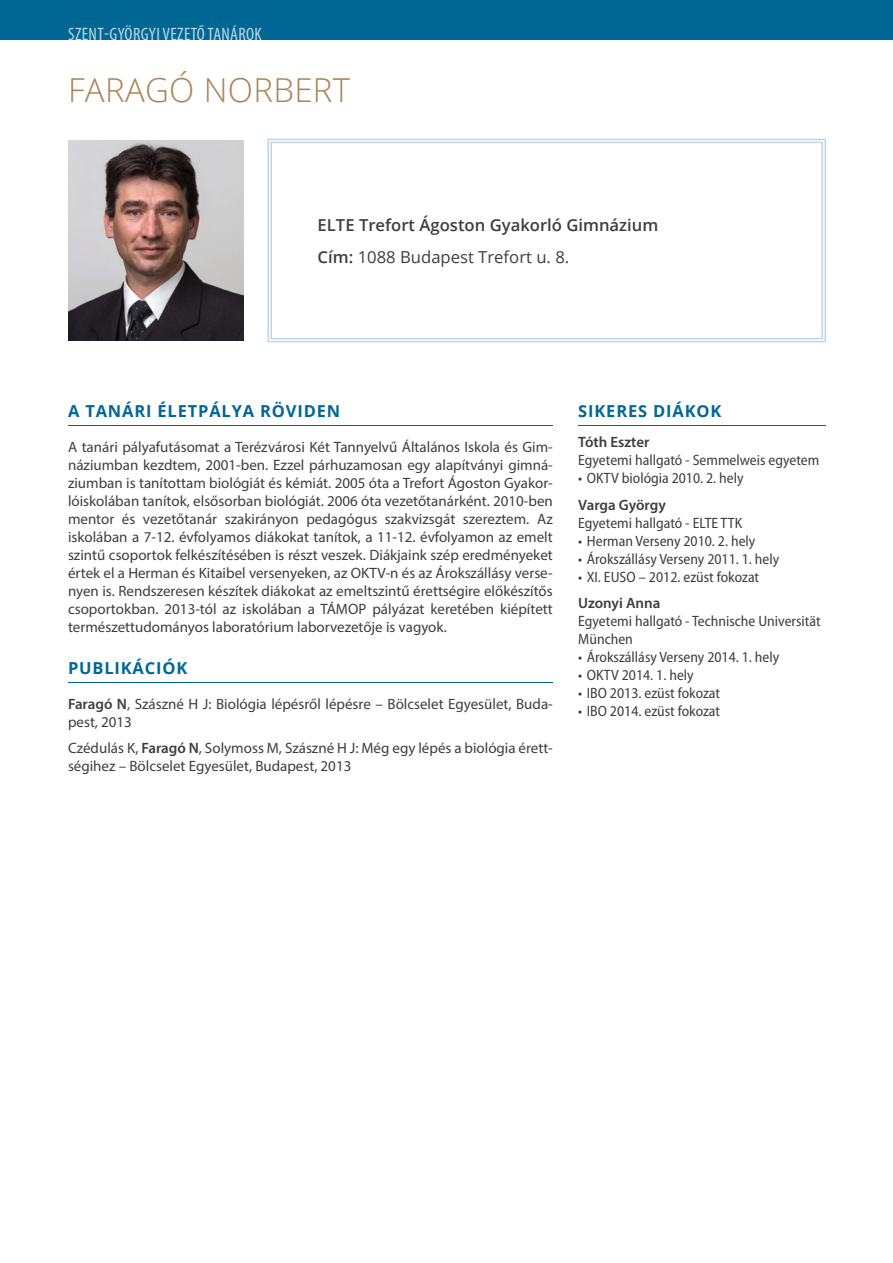
<style>
.page{position:relative;width:893px;height:1263px;background:#fff}
.page>*{position:absolute;margin:0;border:0;box-sizing:border-box;transform-origin:0 0}
.t1{font:300 33px "Open Sans";letter-spacing:.01em;color:#a98358}
.t2{font:condensed 18px "Myriad Pro";letter-spacing:.02em;color:#fff}
.t3{font:600 16.5px/32.5px "Open Sans";color:#3e3e3f}
.t4{font:700 16.5px "Open Sans";letter-spacing:.05em;color:#006795}
.t5{font:15px/18px "Myriad Pro";color:#3e3e3f}
.t6{font:semi-condensed 15px/18px "Myriad Pro";color:#3e3e3f}
.t7{font:600 15px "Myriad Pro";color:#3e3e3f}
.s1{font-weight:400}
.s2{font-weight:600}
</style>
<div class="page">
<div style="left:0;top:0;width:893px;height:40px;background:#006795"></div>
<svg style="left:267px;top:139px;width:559px;height:203px"></svg>
<svg style="left:270px;top:142px;width:553px;height:197px"></svg>
<hr style="left:578px;top:425px;width:248px;height:1px;background:#006795">
<hr style="left:68px;top:425px;width:485px;height:1px;background:#006795">
<hr style="left:68px;top:682px;width:485px;height:1px;background:#006795">
<img style="left:68px;top:141px;width:176px;height:199px">
<p class="t2" style="left:68px;top:23px;width:195px">SZENT-GYÖRGYI VEZETŐ TANÁROK</p>
<h1 class="t1" style="left:68px;top:67px;width:284px">FARAGÓ NORBERT</h1>
<p class="t3" style="left:318px;top:208px;width:342px">ELTE Trefort Ágoston Gyakorló Gimnázium<br>Cím: <span class="s1">1088 Budapest Trefort u. 8.</span></p>
<p class="t4" style="left:68px;top:399px;width:274px">A TANÁRI ÉLETPÁLYA RÖVIDEN</p>
<p class="t5" style="left:68px;top:437px;width:486px;text-align:justify">A tanári pályafutásomat a Terézvárosi Két Tannyelvű Általános Iskola és Gim&shy;náziumban kezdtem, 2001-ben. Ezzel párhuzamosan egy alapítványi gimná&shy;ziumban is tanítottam biológiát és kémiát. 2005 óta a Trefort Ágoston Gyakor&shy;lóiskolában tanítok, elsősorban biológiát. 2006 óta vezetőtanárként. 2010-ben mentor és vezetőtanár szakirányon pedagógus szakvizsgát szereztem. Az iskolában a 7-12. évfolyamos diákokat tanítok, a 11-12. évfolyamon az emelt szintű csoportok felkészítésében is részt veszek. Diákjaink szép eredményeket értek el a Herman és Kitaibel versenyeken, az OKTV-n és az Árokszállásy verse&shy;nyen is. Rendszeresen készítek diákokat az emeltszintű érettségire előkészítős csoportokban. 2013-tól az iskolában a TÁMOP pályázat keretében kiépített természettudományos laboratórium laborvezetője is vagyok.</p>
<p class="t4" style="left:68px;top:656px;width:121px">PUBLIKÁCIÓK</p>
<p class="t5" style="left:68px;top:694px;width:486px"><span class="s2">Faragó N</span>, Szászné H J: Biológia lépésről lépésre – Bölcselet Egyesület, Buda&shy;pest, 2013</p>
<p class="t5" style="left:68px;top:739px;width:486px">Czédulás K, <span class="s2">Faragó N</span>, Solymoss M, Szászné H J: Még egy lépés a biológia érett&shy;ségihez – Bölcselet Egyesület, Budapest, 2013</p>
<p class="t4" style="left:578px;top:399px;width:145px">SIKERES DIÁKOK</p>
<p class="t7" style="left:578px;top:433px;width:73px">Tóth Eszter</p>
<p class="t6" style="left:578px;top:452px;width:242px">Egyetemi hallgató - Semmelweis egyetem</p>
<p class="t6" style="left:578px;top:470px;width:167px">• OKTV biológia 2010. 2. hely</p>
<p class="t7" style="left:578px;top:495px;width:89px">Varga György</p>
<p class="t6" style="left:578px;top:514px;width:165px">Egyetemi hallgató - ELTE TTK</p>
<p class="t6" style="left:578px;top:532px;width:179px">• Herman Verseny 2010. 2. hely</p>
<p class="t6" style="left:578px;top:550px;width:203px">• Árokszállásy Verseny 2011. 1. hely</p>
<p class="t6" style="left:578px;top:568px;width:182px">• XI. EUSO – 2012. ezüst fokozat</p>
<p class="t7" style="left:578px;top:594px;width:84px">Uzonyi Anna</p>
<p class="t6" style="left:578px;top:613px;width:244px">Egyetemi hallgató - Technische Universität<br>München</p>
<p class="t6" style="left:578px;top:649px;width:203px">• Árokszállásy Verseny 2014. 1. hely</p>
<p class="t6" style="left:578px;top:667px;width:117px">• OKTV 2014. 1. hely</p>
<p class="t6" style="left:578px;top:685px;width:143px">• IBO 2013. ezüst fokozat</p>
<p class="t6" style="left:578px;top:703px;width:143px">• IBO 2014. ezüst fokozat</p>
</div>
